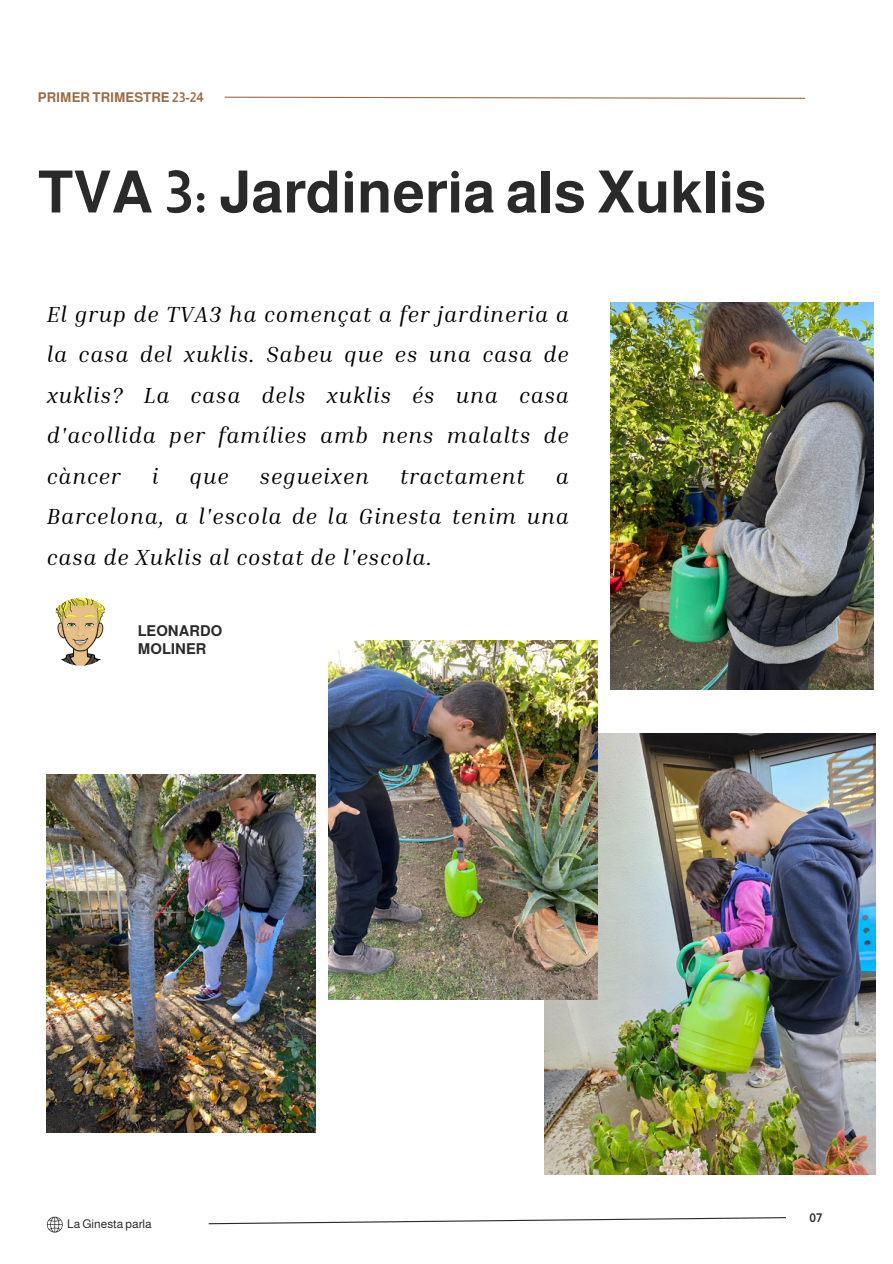
<style>
.page{position:relative;width:893px;height:1264px;background:#fff}
.page>*{position:absolute;margin:0;border:0;box-sizing:border-box;transform-origin:0 0}
.t1{font:700 58.5px "Almarai";color:#2b2a2a}
.t2{font:italic 22.35px/40.5px "Inria Serif";letter-spacing:.04em;color:#000;text-align:justify}
.t3{font:700 15px/18px "Almarai";color:#2b2a2a}
.t4{font:700 13.5px "Almarai";color:#9b6c46}
.t5{font:12px "Almarai";color:#2b2a2a}
.t6{font:700 12px "Almarai";color:#2b2a2a}
</style>
<div class="page">
<img style="left:610px;top:302px;width:263px;height:387px">
<svg style="left:47px;top:1216px;width:16px;height:16px"></svg>
<svg style="left:208px;top:1217px;width:578px;height:7px"></svg>
<svg style="left:224px;top:96px;width:582px;height:3px"></svg>
<img style="left:47px;top:597px;width:68px;height:68px;border-radius:50%">
<img style="left:47px;top:774px;width:269px;height:358px">
<img style="left:544px;top:733px;width:331px;height:441px">
<img style="left:328px;top:640px;width:269px;height:359px">
<p class="t4" style="left:38px;top:89px;width:167px">PRIMER TRIMESTRE 23-24</p>
<p class="t1" style="left:38px;top:159px;width:729px">TVA 3: Jardineria als Xuklis</p>
<p class="t2" style="left:47px;top:293px;width:523px">El grup de TVA3 ha començat a fer jardineria a la casa del xuklis. Sabeu que es una casa de xuklis? La casa dels xuklis és una casa d'acollida per famílies amb nens malalts de càncer</p>
<p class="t2" style="left:152px;top:455px;width:8px">i</p>
<p class="t2" style="left:189px;top:455px;width:41px">que</p>
<p class="t2" style="left:260px;top:455px;width:111px">segueixen</p>
<p class="t2" style="left:400px;top:455px;width:126px">tractament</p>
<p class="t2" style="left:47px;top:455px;width:523px;text-indent:509px">a Barcelona, a l'escola de la Ginesta tenim una casa de Xuklis al costat de l'escola.</p>
<p class="t3" style="left:138px;top:622px;width:86px">LEONARDO<br>MOLINER</p>
<p class="t5" style="left:67px;top:1216px;width:86px">La Ginesta parla</p>
<p class="t6" style="left:809px;top:1210px;width:14px">07</p>
</div>
